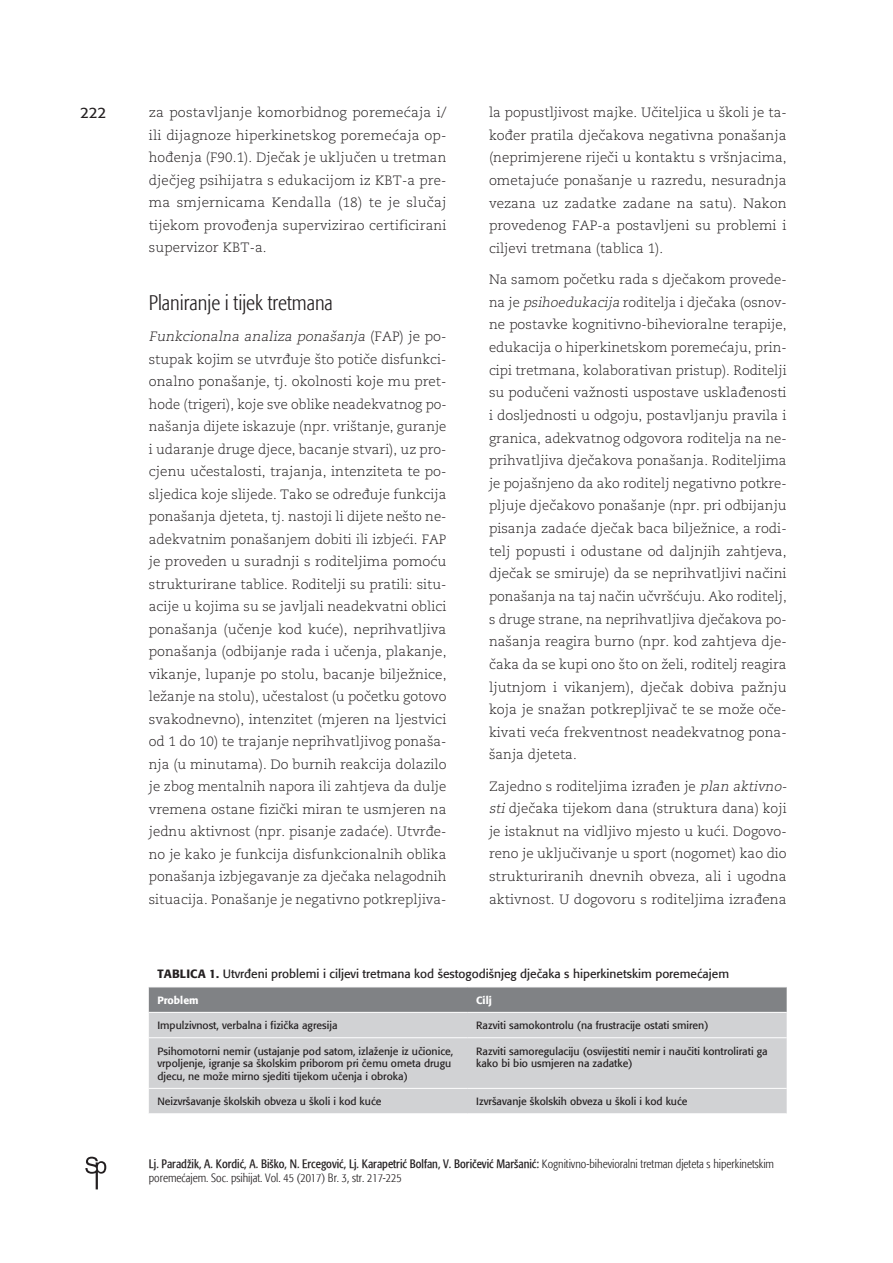
<style>
.page{position:relative;width:893px;height:1263px;background:#fff}
.page>*{position:absolute;margin:0;border:0;box-sizing:border-box;transform-origin:0 0}
.t1{font:300 condensed 21px "PI Formata";color:#231f20}
.t2{font:15px "PI Formata";color:#231f20}
.t3{font:300 13.5px/22.6px "Caecilia CE";color:#231f20;text-align:justify}
.t4{font:12px "PI Formata Condensed";color:#231f20}
.t5{font:12px "PI Formata";color:#231f20}
.t6{font:300 condensed 12px "PI Formata";color:#231f20}
.t7{font:10.5px/12.6px "PI Formata";color:#231f20}
.t8{font:500 10.5px "PI Formata";color:#fff}
.s1{font-style:italic}
.s2{font-weight:500}
.s3{font-family:"PI Formata";font-weight:300;font-stretch:condensed}
</style>
<div class="page">
<svg style="left:85px;top:1157px;width:21px;height:32px"></svg>
<svg style="left:149px;top:987px;width:638px;height:25px;background:#838487"></svg>
<div style="left:149px;top:1013px;width:638px;height:100px;background:#d1d2d4"></div>
<hr style="left:149px;top:1037px;width:319px;height:1px;background:#fff">
<hr style="left:468px;top:1037px;width:319px;height:1px;background:#fff">
<hr style="left:149px;top:1088px;width:319px;height:1px;background:#fff">
<hr style="left:468px;top:1088px;width:319px;height:1px;background:#fff">
<p class="t2" style="left:80px;top:104px;width:28px">222</p>
<p class="t3" style="left:149px;top:101px;width:299px">za postavljanje komorbidnog poremećaja i/ ili dijagnoze hiperkinetskog poremećaja op&shy;hođenja (F90.1). Dječak je uključen u tretman dječjeg psihijatra s edukacijom iz KBT-a pre&shy;ma smjernicama Kendalla (18) te je slučaj tijekom provođenja supervizirao certificirani supervizor KBT-a.</p>
<h1 class="t1" style="left:149px;top:291px;width:186px">Planiranje i tijek tretmana</h1>
<p class="t3" style="left:149px;top:325px;width:299px"><span class="s1">Funkcionalna analiza ponašanj a</span> ( F A P ) j e p o - stupak kojim se utvrđuje što potiče disfunkci&shy;onalno ponašanje, tj. okolnosti koje mu pret&shy;hode (trigeri), koje sve oblike neadekvatnog po&shy;našanja dijete iskazuje (npr. vrištanje, guranje i udaranje druge djece, bacanje stvari), uz pro&shy;cjenu učestalosti, trajanja, intenziteta te po&shy;sljedica koje slijede. Tako se određuje funkcija ponašanja djeteta, tj. nastoji li dijete nešto ne&shy;adekvatnim ponašanjem dobiti ili izbjeći. FAP je proveden u suradnji s roditeljima pomoću strukturirane tablice. Roditelji su pratili: situ&shy;acije u kojima su se javljali neadekvatni oblici ponašanja (učenje kod kuće), neprihvatljiva ponašanja (odbijanje rada i učenja, plakanje, vikanje, lupanje po stolu, bacanje bilježnice, ležanje na stolu), učestalost (u početku gotovo svakodnevno), intenzitet (mjeren na ljestvici od 1 do 10) te trajanje neprihvatljivog ponaša&shy;nja (u minutama). Do burnih reakcija dolazilo je zbog mentalnih napora ili zahtjeva da dulje vremena ostane fizički miran te usmjeren na jednu aktivnost (npr. pisanje zadaće). Utvrđe&shy;no je kako je funkcija disfunkcionalnih oblika ponašanja izbjegavanje za dječaka nelagodnih situacija. Ponašanje je negativno potkrepljiva-</p>
<p class="t3" style="left:489px;top:101px;width:299px">la popustljivost majke. Učiteljica u školi je ta&shy;kođer pratila dječakova negativna ponašanja (neprimjerene riječi u kontaktu s vršnjacima, ometajuće ponašanje u razredu, nesuradnja vezana uz zadatke zadane na satu). Nakon provedenog FAP-a postavljeni su problemi i ciljevi tretmana (tablica 1).</p>
<p class="t3" style="left:489px;top:268px;width:299px">Na samom početku rada s dječakom provede&shy;na je <span class="s1">psihoedukacija</span> roditelja i dječaka (osnov&shy;ne postavke kognitivno-bihevioralne terapije, edukacija o hiperkinetskom poremećaju, prin&shy;cipi tretmana, kolaborativan pristup). Roditelji su podučeni važnosti uspostave usklađenosti i dosljednosti u odgoju, postavljanju pravila i granica, adekvatnog odgovora roditelja na ne&shy;prihvatljiva dječakova ponašanja. Roditeljima je pojašnjeno da ako roditelj negativno potkre&shy;pljuje dječakovo ponašanje (npr. pri odbijanju pisanja zadaće dječak baca bilježnice, a rodi&shy;telj popusti i odustane od daljnjih zahtjeva, dječak se smiruje) da se neprihvatljivi načini ponašanja na taj način učvršćuju. Ako roditelj, s druge strane, na neprihvatljiva dječakova po&shy;našanja reagira burno (npr. kod zahtjeva dje&shy;čaka da se kupi ono što on želi, roditelj reagira ljutnjom i vikanjem), dječak dobiva pažnju koja je snažan potkrepljivač te se može oče&shy;kivati veća frekventnost neadekvatnog pona&shy;šanja djeteta.</p>
<p class="t3" style="left:489px;top:774px;width:302px;text-align:left">Zajedno s roditeljima izrađen je <span class="s1">plan aktivno&shy;sti</span> dječaka tijekom dana (struktura dana) koji je istaknut na vidljivo mjesto u kući. Dogovo&shy;reno je uključivanje u sport (nogomet) kao dio strukturiranih dnevnih obveza, ali i ugodna aktivnost. U dogovoru s roditeljima izrađena</p>
<p class="t5" style="left:157px;top:967px;width:573px"><span class="s2">TABLICA 1.</span> Utvrđeni problemi i ciljevi tretmana kod šestogodišnjeg dječaka s hiperkinetskim poremećajem</p>
<p class="t8" style="left:157px;top:994px;width:43px">Problem</p>
<p class="t8" style="left:476px;top:994px;width:17px">Cilj</p>
<p class="t7" style="left:157px;top:1019px;width:182px">Impulzivnost, verbalna i fizička agresija</p>
<p class="t7" style="left:476px;top:1019px;width:234px">Razviti samokontrolu (na frustracije ostati smiren)</p>
<p class="t7" style="left:157px;top:1045px;width:297px">Psihomotorni nemir (ustajanje pod satom, izlaženje iz učionice, vrpoljenje, igranje sa školskim priborom pri čemu ometa drugu djecu, ne može mirno sjediti tijekom učenja i obroka)</p>
<p class="t7" style="left:476px;top:1045px;width:293px">Razviti samoregulaciju (osvijestiti nemir i naučiti kontrolirati ga kako bi bio usmjeren na zadatke)</p>
<p class="t7" style="left:157px;top:1095px;width:226px">Neizvršavanje školskih obveza u školi i kod kuće</p>
<p class="t7" style="left:476px;top:1095px;width:213px">Izvršavanje školskih obveza u školi i kod kuće</p>
<p class="t4" style="left:149px;top:1157px;width:627px">Lj. Paradžik, A. Kordić, A. Biško, N. Ercegović, Lj. Karapetrić Bolfan, V. Boričević Maršanić: <span class="s3">Kognitivno-bihevioralni tretman djeteta s hiperkinetskim</span></p>
<p class="t6" style="left:149px;top:1171px;width:254px">poremećajem. Soc. psihijat. Vol. 45 (2017) Br. 3, str. 217-225</p>
</div>
